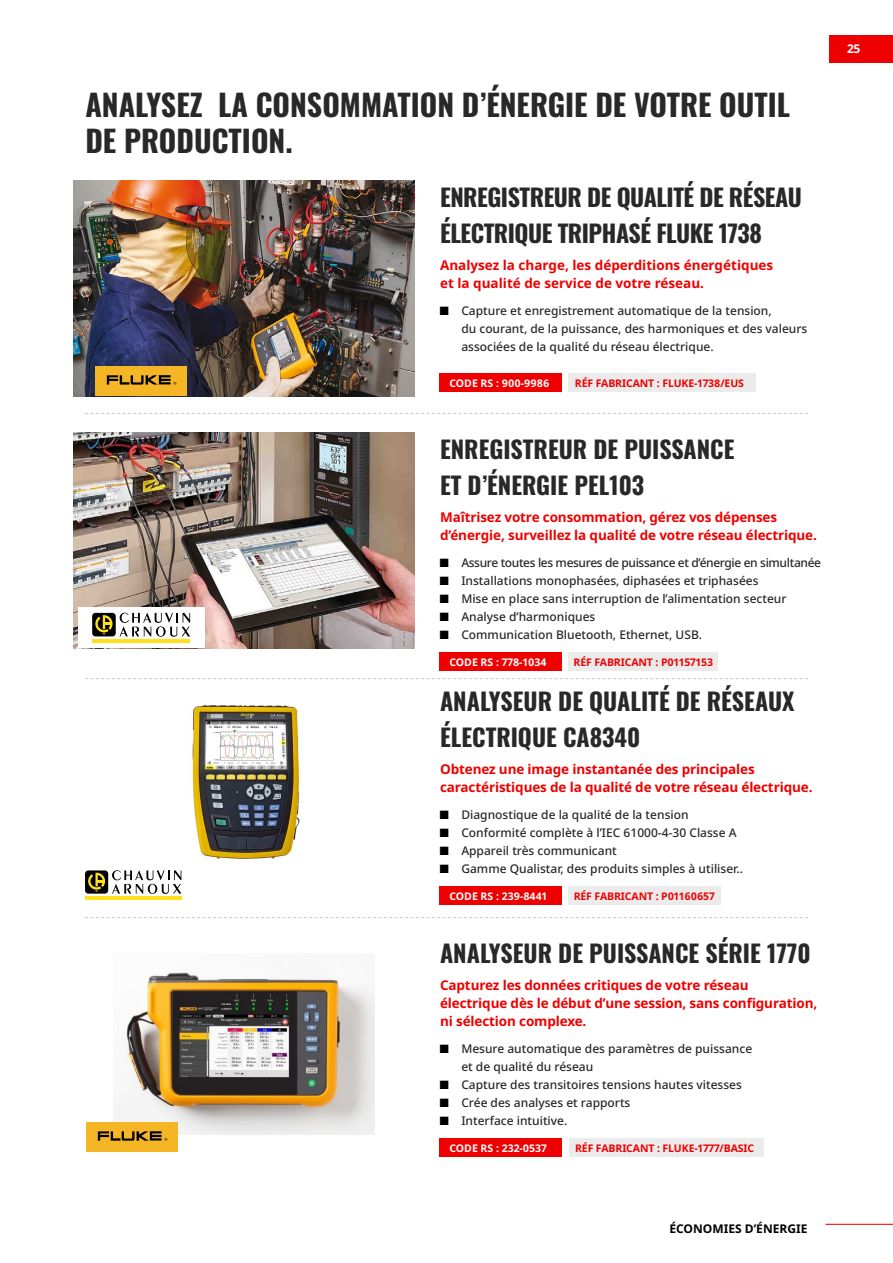
<style>
.page{position:relative;width:893px;height:1263px;background:#fff}
.page>*{position:absolute;margin:0;border:0;box-sizing:border-box;transform-origin:0 0}
.t1{font:700 30px/36px "Oswald";color:#292829}
.t2{font:700 24px/36px "Oswald";color:#292829}
.t3{font:700 24px/36px "Oswald";letter-spacing:-.02em;color:#292829}
.t4{font:700 13.5px/18px "Noto Sans";letter-spacing:-.01em;color:#ef0000}
.t5{font:500 12px/18px "Noto Sans";color:#292829}
.t6{font:500 12px "Noto Sans";letter-spacing:-.03em;color:#292829}
.t7{font:700 12px "Noto Sans";color:#000}
.t8{font:700 12px "Noto Sans";color:#fff}
.t9{font:700 10.5px "Noto Sans";letter-spacing:-.01em;color:#ef0000}
.t10{font:700 10.5px "Noto Sans";color:#fff}
.s1{font-family:"Arial Narrow";font-weight:400;font-size:18px;color:#000}
</style>
<div class="page">
<div style="left:829px;top:36px;width:64px;height:27px;background:#ef0000"></div>
<hr style="left:825px;top:1224px;width:68px;height:1px;background:#ef0000">
<img style="left:74px;top:180px;width:341px;height:216px">
<svg style="left:85px;top:413px;width:723px;height:1px"></svg>
<div style="left:440px;top:374px;width:122px;height:18px;background:#ef0000"></div>
<div style="left:569px;top:374px;width:187px;height:18px;background:#ebebeb"></div>
<div style="left:95px;top:366px;width:92px;height:30px;background:#f4b624"></div>
<svg style="left:107px;top:375px;width:69px;height:10px"></svg>
<img style="left:74px;top:432px;width:341px;height:216px">
<svg style="left:85px;top:678px;width:723px;height:1px"></svg>
<div style="left:440px;top:652px;width:122px;height:18px;background:#ef0000"></div>
<div style="left:569px;top:653px;width:149px;height:18px;background:#ebebeb"></div>
<div style="left:78px;top:607px;width:126px;height:41px;background:#fff"></div>
<div style="left:92px;top:613px;width:24px;height:23px;background:#000;border-radius:3px"></div>
<hr style="left:92px;top:639px;width:98px;height:4px;background:#ffe01b">
<svg style="left:95px;top:615px;width:18px;height:19px"></svg>
<svg style="left:120px;top:613px;width:70px;height:24px"></svg>
<img style="left:181px;top:705px;width:119px;height:175px">
<svg style="left:85px;top:917px;width:723px;height:1px"></svg>
<div style="left:440px;top:887px;width:122px;height:18px;background:#ef0000"></div>
<div style="left:569px;top:887px;width:152px;height:18px;background:#ebebeb"></div>
<div style="left:85px;top:870px;width:23px;height:24px;background:#000;border-radius:3px"></div>
<hr style="left:85px;top:896px;width:96px;height:4px;background:#ffe01b">
<svg style="left:88px;top:873px;width:17px;height:18px"></svg>
<svg style="left:112px;top:870px;width:69px;height:24px"></svg>
<img style="left:114px;top:972px;width:261px;height:163px">
<div style="left:440px;top:1139px;width:122px;height:18px;background:#ef0000"></div>
<div style="left:569px;top:1139px;width:194px;height:18px;background:#ebebeb"></div>
<div style="left:86px;top:1122px;width:92px;height:30px;background:#f4b624"></div>
<svg style="left:98px;top:1131px;width:69px;height:10px"></svg>
<h1 class="t1" style="left:85px;top:84px;width:706px">ANALYSEZ LA CONSOMMATION D’ÉNERGIE DE VOTRE OUTIL<br>DE PRODUCTION.</h1>
<h2 class="t3" style="left:440px;top:177px;width:363px">ENREGISTREUR DE QUALITÉ DE RÉSEAU<br>ÉLECTRIQUE TRIPHASÉ FLUKE 1738</h2>
<p class="t4" style="left:440px;top:256px;width:335px">Analysez la charge, les déperditions énergétiques et la qualité de service de votre réseau.</p>
<p class="t5" style="left:461px;top:302px;width:348px;text-indent:-21px"><span class="s1">■</span> Capture et enregistrement automatique de la tension,<br>du courant, de la puissance, des harmoniques et des valeurs associées de la qualité du réseau électrique.</p>
<p class="t10" style="left:449px;top:377px;width:102px">CODE RS : 900-9986</p>
<p class="t9" style="left:575px;top:377px;width:171px">RÉF FABRICANT : FLUKE-1738/EUS</p>
<h2 class="t2" style="left:440px;top:429px;width:296px">ENREGISTREUR DE PUISSANCE<br>ET D’ÉNERGIE PEL103</h2>
<p class="t4" style="left:440px;top:508px;width:378px">Maîtrisez votre consommation, gérez vos dépenses d’énergie, surveillez la qualité de votre réseau électrique.</p>
<p class="t6" style="left:440px;top:556px;width:382px"><span class="s1">■</span> Assure toutes les mesures de puissance et d’énergie en simultanée</p>
<p class="t5" style="left:440px;top:572px;width:320px"><span class="s1">■</span> Installations monophasées, diphasées et triphasées</p>
<p class="t5" style="left:440px;top:590px;width:348px"><span class="s1">■</span> Mise en place sans interruption de l’alimentation secteur</p>
<p class="t5" style="left:440px;top:608px;width:157px"><span class="s1">■</span> Analyse d’harmoniques</p>
<p class="t5" style="left:440px;top:626px;width:263px"><span class="s1">■</span> Communication Bluetooth, Ethernet, USB.</p>
<p class="t10" style="left:449px;top:656px;width:99px">CODE RS : 778-1034</p>
<p class="t9" style="left:573px;top:656px;width:141px">RÉF FABRICANT : P01157153</p>
<h2 class="t2" style="left:440px;top:681px;width:356px">ANALYSEUR DE QUALITÉ DE RÉSEAUX<br>ÉLECTRIQUE CA8340</h2>
<p class="t4" style="left:440px;top:760px;width:374px">Obtenez une image instantanée des principales caractéristiques de la qualité de votre réseau électrique.</p>
<p class="t5" style="left:440px;top:806px;width:250px"><span class="s1">■</span> Diagnostique de la qualité de la tension</p>
<p class="t5" style="left:440px;top:824px;width:298px"><span class="s1">■</span> Conformité complète à l’IEC 61000-4-30 Classe A</p>
<p class="t5" style="left:440px;top:842px;width:178px"><span class="s1">■</span> Appareil très communicant</p>
<p class="t5" style="left:440px;top:860px;width:304px"><span class="s1">■</span> Gamme Qualistar, des produits simples à utiliser..</p>
<p class="t10" style="left:449px;top:890px;width:99px">CODE RS : 239-8441</p>
<p class="t9" style="left:574px;top:890px;width:143px">RÉF FABRICANT : P01160657</p>
<h2 class="t2" style="left:440px;top:933px;width:372px">ANALYSEUR DE PUISSANCE SÉRIE 1770</h2>
<p class="t4" style="left:440px;top:976px;width:379px">Capturez les données critiques de votre réseau électrique dès le début d’une session, sans configuration, ni sélection complexe.</p>
<p class="t5" style="left:461px;top:1040px;width:292px;text-indent:-21px"><span class="s1">■</span> Mesure automatique des paramètres de puissance et de qualité du réseau</p>
<p class="t5" style="left:440px;top:1076px;width:303px"><span class="s1">■</span> Capture des transitoires tensions hautes vitesses</p>
<p class="t5" style="left:440px;top:1094px;width:192px"><span class="s1">■</span> Crée des analyses et rapports</p>
<p class="t5" style="left:440px;top:1112px;width:129px"><span class="s1">■</span> Interface intuitive.</p>
<p class="t10" style="left:449px;top:1142px;width:99px">CODE RS : 232-0537</p>
<p class="t9" style="left:575px;top:1142px;width:181px">RÉF FABRICANT : FLUKE-1777/BASIC</p>
<p class="t8" style="left:847px;top:42px;width:15px">25</p>
<p class="t7" style="left:669px;top:1222px;width:140px">ÉCONOMIES D’ÉNERGIE</p>
</div>
